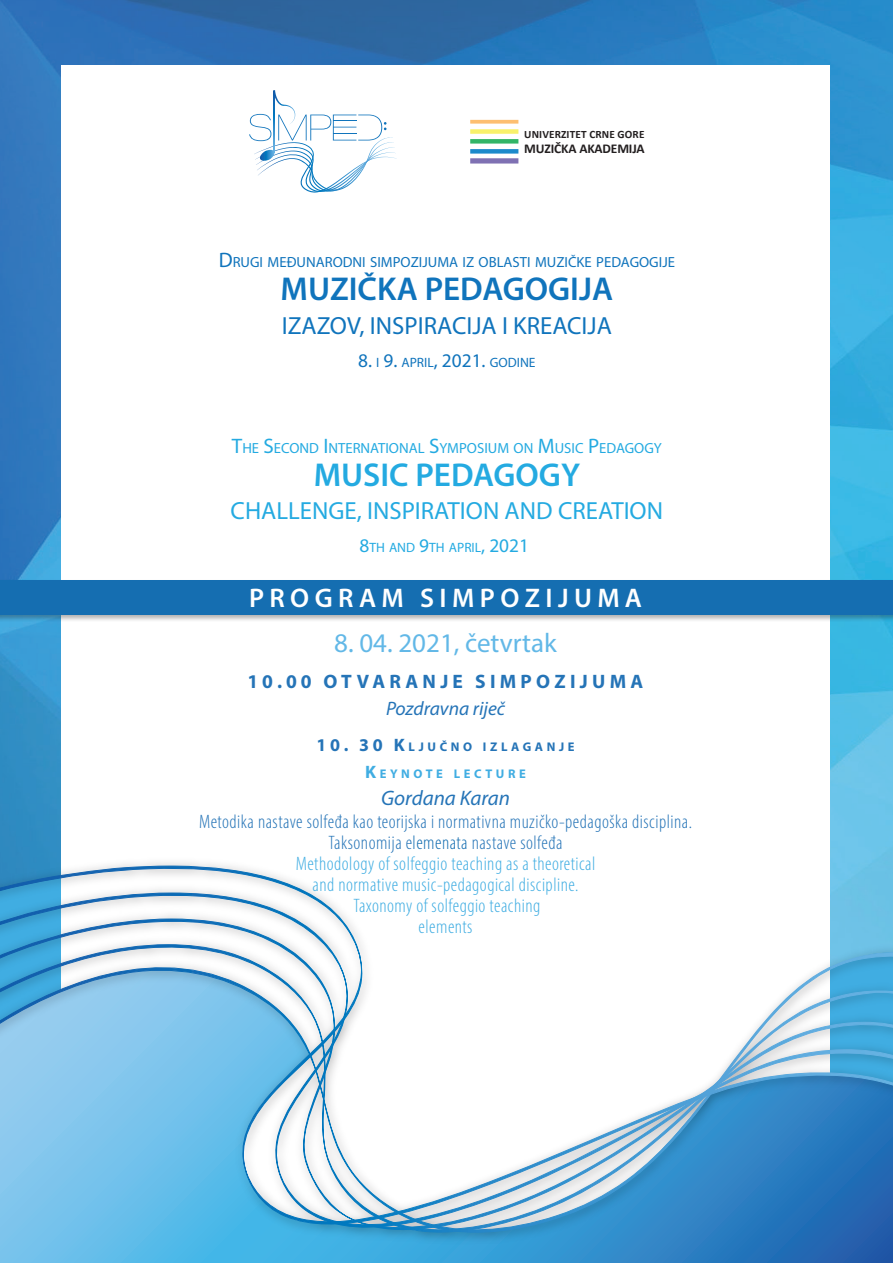
<style>
.page{position:relative;width:893px;height:1263px;background:#fff}
.page>*{position:absolute;margin:0;border:0;box-sizing:border-box;transform-origin:0 0}
.t1{font:600 33.15px "Myriad Pro";color:#1074bc}
.t2{font:600 33.15px "Myriad Pro";color:#24aae1}
.t3{font:600 27px "Myriad Pro";letter-spacing:.2em;color:#fff}
.t4{font:27px "Myriad Pro";color:#62b8e7}
.t5{font:24.9px "Myriad Pro";color:#24aae1}
.t6{font:24.9px "Myriad Pro";color:#1074bc}
.t7{font:italic 21px "Myriad Pro";color:#2574b7}
.t8{font:300 condensed 19.5px/21px "Myriad Pro";letter-spacing:.025em;color:#40ade2;text-align:center}
.t9{font:700 19.5px "Myriad Pro";letter-spacing:.22em;color:#2574b7}
.t10{font:italic 19.5px "Myriad Pro";color:#2574b7}
.t11{font:14.7px "Myriad Pro";color:#1074bc}
.t12{font:14.7px "Myriad Pro";color:#24aae1}
.t13{font:13.5px "Myriad Pro";color:#1074bc}
.t14{font:13.5px "Myriad Pro";color:#24aae1}
.t15{font:700 13.5px "Calibri";letter-spacing:-.01em;color:#231f20}
.t16{font:700 12.6px/27px "Myriad Pro";letter-spacing:.285em;color:#2574b7;text-align:center}
.t17{font:700 11.25px "Calibri";letter-spacing:.01em;color:#231f20}
.s1{font-size:21px}
.s2{font-size:19.35px}
.s3{font-size:18px}
.s4{font-size:18px;color:#40ade2}
.s5{color:#40ade2}
.s6{color:#2574b7}
.s7{color:#156eb1}
</style>
<div class="page">
<img style="left:0;top:0;width:893px;height:854px">
<div style="left:61px;top:65px;width:769px;height:1166px;background:#fff"></div>
<svg style="left:0;top:1250px;width:893px;height:13px;background:#3d9bd4"></svg>
<img style="left:0;top:854px;width:893px;height:396px">
<svg style="left:0;top:1227px;width:893px;height:11px;background:#3e99d1"></svg>
<svg style="left:0;top:865px;width:893px;height:362px"></svg>
<svg style="left:470px;top:120px;width:48px;height:4px"></svg>
<div style="left:470px;top:129px;width:48px;height:5px;background:#f8f16b"></div>
<div style="left:470px;top:139px;width:48px;height:5px;background:#32b567"></div>
<div style="left:470px;top:149px;width:48px;height:5px;background:#1c8acb"></div>
<div style="left:470px;top:158px;width:48px;height:6px;background:#7f71b3"></div>
<svg style="left:249px;top:90px;width:148px;height:103px"></svg>
<div style="left:0;top:579px;width:893px;height:43px;background:#231f20;opacity:.35"></div>
<div style="left:0;top:581px;width:893px;height:34px;background:#156eb1"></div>
<p class="t17" style="left:524px;top:126px;width:122px">UNIVERZITET CRNE GORE</p>
<p class="t15" style="left:524px;top:139px;width:122px">MUZIČKA AKADEMIJA</p>
<p class="t11" style="left:219px;top:253px;width:458px"><span class="s1">D</span>RUGI MEĐUNARODNI SIMPOZIJUMA IZ OBLASTI MUZIČKE PEDAGOGIJE</p>
<h1 class="t1" style="left:281px;top:268px;width:334px">MUZIČKA PEDAGOGIJA</h1>
<p class="t6" style="left:282px;top:310px;width:332px">IZAZOV, INSPIRACIJA I KREACIJA</p>
<p class="t13" style="left:358px;top:354px;width:179px"><span class="s2">8.</span> I <span class="s2">9.</span> APRIL<span class="s2">, 2021.</span> GODINE</p>
<p class="t12" style="left:232px;top:438px;width:431px"><span class="s1">T</span>HE <span class="s1">S</span>ECOND <span class="s1">I</span>NTERNATIONAL <span class="s1">S</span>YMPOSIUM ON <span class="s1">M</span>USIC <span class="s1">P</span>EDAGOGY</p>
<h1 class="t2" style="left:314px;top:453px;width:268px">MUSIC PEDAGOGY</h1>
<p class="t5" style="left:231px;top:495px;width:434px">CHALLENGE, INSPIRATION AND CREATION</p>
<p class="t14" style="left:359px;top:539px;width:171px"><span class="s2">8</span>TH AND <span class="s2">9</span>TH APRIL<span class="s2">, 2021</span></p>
<h2 class="t3" style="left:249px;top:581px;width:395px">PROGRAM SIMPOZIJUMA</h2>
<h2 class="t4" style="left:334px;top:626px;width:224px">8. 04. 2021, četvrtak</h2>
<p class="t9" style="left:248px;top:669px;width:397px">10.00 OTVARANJE SIMPOZIJUMA</p>
<p class="t10" style="left:386px;top:696px;width:121px">Pozdravna riječ</p>
<p class="t16" style="left:317px;top:733px;width:259px"><span class="s3">10. 30 K</span>LJUČNO IZLAGANJE<br><span class="s4">K</span><span class="s5">EYNOTE LECTURE</span></p>
<p class="t7" style="left:381px;top:785px;width:130px">Gordana Karan</p>
<p class="t8" style="left:199px;top:811px;width:495px"><span class="s6">Metodika nastave solfeđa kao teorijska i normativna muzičko-pedagoška disciplina.<br>Taksonomija e</span><span class="s7">lemenata</span> <span class="s6">nastave solfeđa<br></span>Methodology of solfeggio teaching as a theoretical<br>and normative music-pedagogical discipline.<br>Taxonomy of solfeggio teaching<br>elements</p>
</div>
